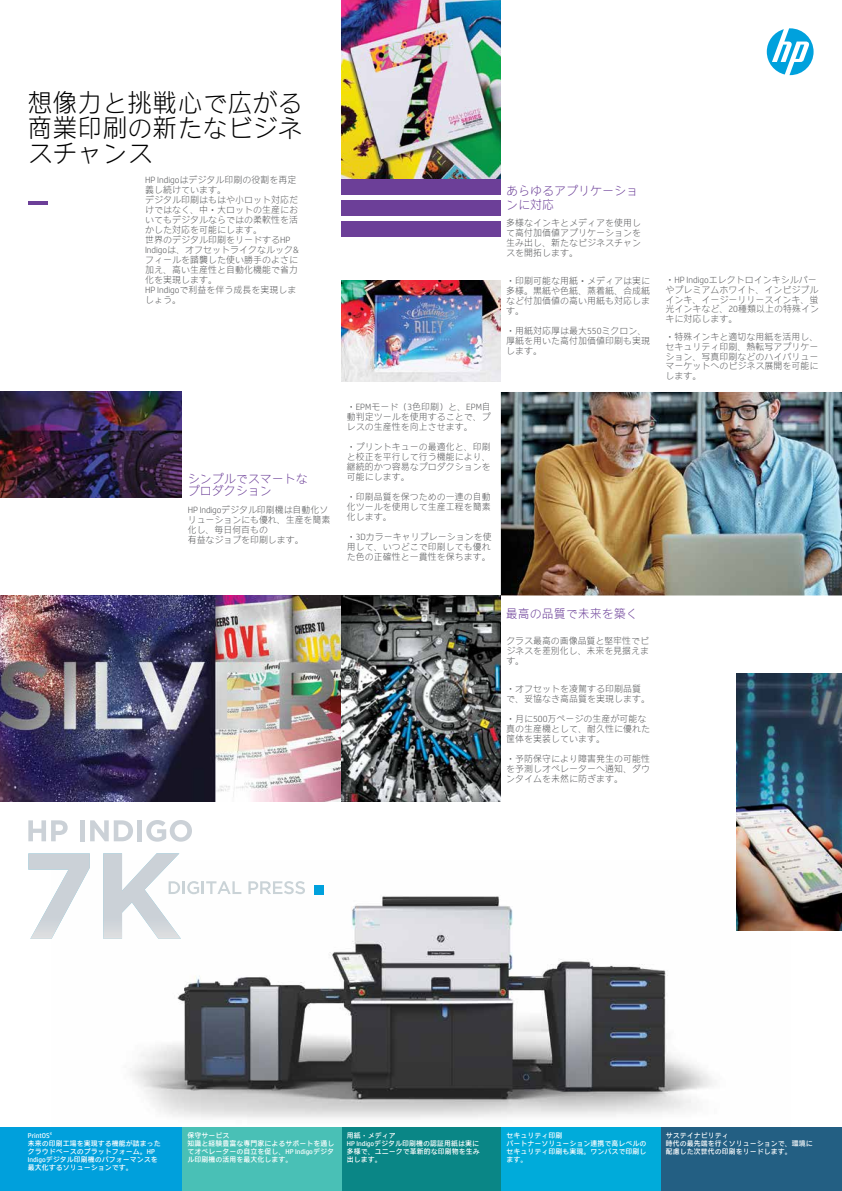
<style>
.page{position:relative;width:842px;height:1191px;background:#fff}
.page>*{position:absolute;margin:0;border:0;box-sizing:border-box;transform-origin:0 0}
.t1{font:300 25px/25px "HP Simplified Jpan";color:#000;text-align:justify}
.t2{font:300 12px/14px "HP Simplified Jpan";color:#6c3f98}
.t3{font:300 9px/10px "HP Simplified Jpan";color:#58595b;text-align:justify}
.t4{font:7px/8px "HP Simplified Jpan";color:#fff}
</style>
<div class="page">
<img style="left:132px;top:885px;width:581px;height:233px">
<svg style="left:767px;top:28px;width:46px;height:47px"></svg>
<hr style="left:28px;top:201px;width:20px;height:4px;background:#6c3f98">
<img style="left:501px;top:392px;width:341px;height:203px">
<img style="left:0;top:392px;width:182px;height:105px">
<img style="left:0;top:595px;width:501px;height:207px">
<img style="left:341px;top:281px;width:160px;height:100px">
<svg style="left:28px;top:820px;width:40px;height:21px"></svg>
<div style="left:80px;top:820px;width:5px;height:21px;background:#cbd1d7"></div>
<svg style="left:90px;top:820px;width:43px;height:21px"></svg>
<div style="left:137px;top:820px;width:5px;height:21px;background:#cbd1d7"></div>
<svg style="left:146px;top:820px;width:46px;height:21px"></svg>
<div style="left:314px;top:885px;width:9px;height:9px;background:#00a1dd"></div>
<svg style="left:248px;top:881px;width:57px;height:13px"></svg>
<svg style="left:28px;top:853px;width:213px;height:86px"></svg>
<img style="left:341px;top:0;width:160px;height:179px">
<div style="left:341px;top:179px;width:160px;height:15px;background:#6c3f98"></div>
<div style="left:341px;top:200px;width:160px;height:16px;background:#6c3f98"></div>
<div style="left:341px;top:221px;width:160px;height:16px;background:#6c3f98"></div>
<img style="left:736px;top:673px;width:106px;height:258px">
<div style="left:0;top:1127px;width:182px;height:64px;background:#00a0dc"></div>
<div style="left:182px;top:1127px;width:160px;height:64px;background:#49c0b6"></div>
<div style="left:342px;top:1127px;width:159px;height:64px;background:#0a8686"></div>
<div style="left:501px;top:1127px;width:160px;height:64px;background:#00abda"></div>
<div style="left:661px;top:1127px;width:181px;height:64px;background:#235f83"></div>
<h1 class="t1" style="left:27px;top:91px;width:276px">想像力と挑戦心で広がる商業印刷の新たなビジネスチャンス</h1>
<p class="t3" style="left:145px;top:175px;width:155px;text-align:left">HP Indigoはデジタル印刷の役割を再定義し続けています。<br>デジタル印刷はもはや小ロット対応だけではなく、中・大ロットの生産においてもデジタルならではの柔軟性を活かした対応を可能にします。<br>世界のデジタル印刷をリードするHP<br>Indigoは、オフセットライクなルック&amp;フィールを踏襲した使い勝手のよさに加え、高い生産性と自動化機能で省力化を実現します。<br>HP Indigoで利益を伴う成長を実現しましょう。</p>
<h2 class="t2" style="left:188px;top:473px;width:121px;line-height:12px">シンプルでスマートなプロダクション</h2>
<p class="t3" style="left:188px;top:504px;width:144px;text-align:left">HP Indigoデジタル印刷機は自動化ソリューションにも優れ、生産を簡素化し、毎日何百もの<br>有益なジョブを印刷します。</p>
<h2 class="t2" style="left:506px;top:184px;width:134px">あらゆるアプリケーションに対応</h2>
<p class="t3" style="left:506px;top:218px;width:137px">多様なインキとメディアを使用して高付加価値アプリケーションを生み出し、新たなビジネスチャンスを開拓します。</p>
<p class="t3" style="left:506px;top:276px;width:145px">•印刷可能な用紙・メディアは実に多様。黒紙や色紙、蒸着紙、合成紙など付加価値の高い用紙も対応します。</p>
<p class="t3" style="left:506px;top:326px;width:145px;text-align:left">•用紙対応厚は最大550ミクロン、厚紙を用いた高付加価値印刷も実現します。</p>
<p class="t3" style="left:347px;top:402px;width:146px">•EPMモード（3色印刷）と、EPM自動判定ツールを使用することで、プレスの生産性を向上させます。</p>
<p class="t3" style="left:347px;top:442px;width:145px">•プリントキューの最適化と、印刷と校正を平行して行う機能により、継続的かつ容易なプロダクションを可能にします。</p>
<p class="t3" style="left:347px;top:492px;width:145px">•印刷品質を保つための一連の自動化ツールを使用して生産工程を簡素化します。</p>
<p class="t3" style="left:347px;top:532px;width:147px;text-align:left">•3Dカラーキャリブレーションを使用して、いつどこで印刷しても優れた色の正確性と一貫性を保ちます。</p>
<p class="t3" style="left:665px;top:275px;width:155px;text-align:left">•HP Indigoエレクトロインキシルバーやプレミアムホワイト、インビジブルインキ、イージーリリースインキ、蛍光インキなど、20種類以上の特殊インキに対応します。</p>
<p class="t3" style="left:665px;top:332px;width:154px">•特殊インキと適切な用紙を活用し、セキュリティ印刷、熱転写アプリケーション、写真印刷などのハイバリューマーケットへのビジネス展開を可能にします。</p>
<h2 class="t2" style="left:506px;top:607px;width:133px">最高の品質で未来を築く</h2>
<p class="t3" style="left:506px;top:636px;width:144px">クラス最高の画像品質と堅牢性でビジネスを差別化し、未来を見据えます。</p>
<p class="t3" style="left:506px;top:683px;width:146px">•オフセットを凌駕する印刷品質で、妥協なき高品質を実現します。</p>
<p class="t3" style="left:506px;top:713px;width:146px;text-align:left">•月に500万ページの生産が可能な真の生産機として、耐久性に優れた筐体を実装しています。</p>
<p class="t3" style="left:506px;top:753px;width:146px">•予防保守により障害発生の可能性を予測しオペレーターへ通知、ダウンタイムを未然に防ぎます。</p>
<p class="t4" style="left:28px;top:1131px;width:134px">PrintOS<sup>X<br></sup>未来の印刷工場を実現する機能が詰まったクラウドベースのプラットフォーム。HP<br>Indigoデジタル印刷機のパフォーマンスを最大化するソリューションです。</p>
<p class="t4" style="left:188px;top:1131px;width:148px">保守サービス<br>知識と経験豊富な専門家によるサポートを通してオペレーターの自立を促し、HP Indigoデジタル印刷機の活用を最大化します。</p>
<p class="t4" style="left:347px;top:1131px;width:134px">用紙・メディア<br>HP Indigoデジタル印刷機の認証用紙は実に多様で、ユニークで革新的な印刷物を生み出します。</p>
<p class="t4" style="left:506px;top:1131px;width:141px">セキュリティ印刷<br>パートナーソリューション連携で高レベルのセキュリティ印刷も実現。ワンパスで印刷します。</p>
<p class="t4" style="left:666px;top:1131px;width:148px">サステイナビリティ<br>時代の最先端を行くソリューションで、環境に配慮した次世代の印刷をリードします。</p>
</div>
